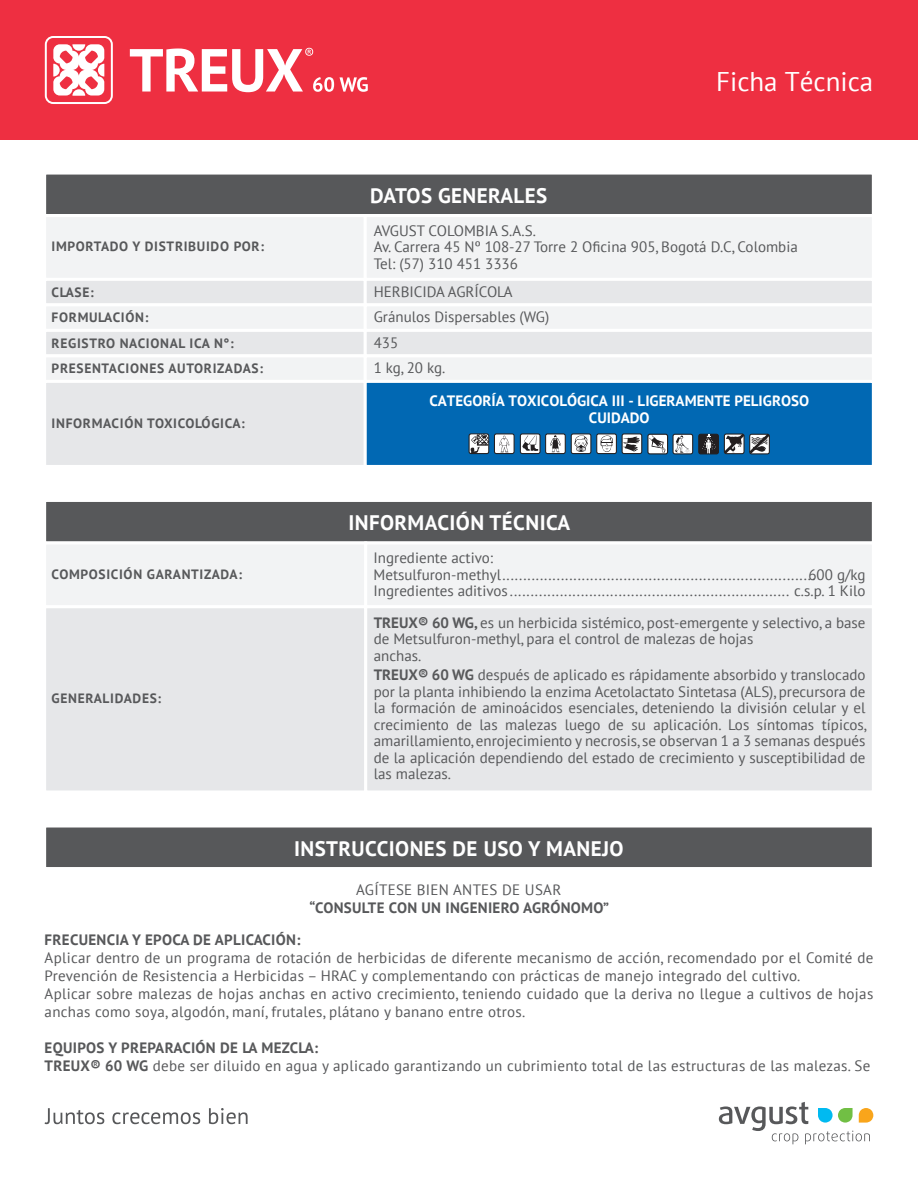
<style>
.page{position:relative;width:918px;height:1188px;background:#fff}
.page>*{position:absolute;margin:0;border:0;box-sizing:border-box;transform-origin:0 0}
.t1{font:27px "PT Sans";color:#fff}
.t2{font:700 21px "PT Sans";letter-spacing:.02em;color:#fff}
.t3{font:15px/16.5px "PT Sans";letter-spacing:.02em;color:#57585a}
.t4{font:15px/16.5px "PT Sans";color:#57585a}
.t5{font:700 15px "PT Sans";letter-spacing:.02em;color:#57585a}
.t6{font:700 15px/16.5px "PT Sans";color:#fff;text-align:center}
.t7{font:700 13.5px "PT Sans";letter-spacing:.05em;color:#57585a}
.s1{font-weight:700}
</style>
<div class="page">
<div style="left:46px;top:174px;width:826px;height:40px;background:#57585a"></div>
<div style="left:0;top:0;width:918px;height:139px;background:#ee2f41"></div>
<svg style="left:719px;top:1102px;width:154px;height:42px"></svg>
<svg style="left:45px;top:1108px;width:59px;height:16px"></svg>
<svg style="left:112px;top:1112px;width:88px;height:12px"></svg>
<svg style="left:209px;top:1108px;width:39px;height:16px"></svg>
<div style="left:43px;top:214px;width:324px;height:67px;background:#f2f3f4;border:3px solid #fff"></div>
<div style="left:364px;top:214px;width:511px;height:67px;background:#f2f3f4;border:3px solid #fff"></div>
<div style="left:43px;top:278px;width:324px;height:28px;background:#e6e7e9;border:3px solid #fff"></div>
<div style="left:364px;top:278px;width:511px;height:28px;background:#e6e7e9;border:3px solid #fff"></div>
<div style="left:43px;top:303px;width:324px;height:29px;background:#f2f3f4;border:3px solid #fff"></div>
<div style="left:364px;top:303px;width:511px;height:29px;background:#f2f3f4;border:3px solid #fff"></div>
<div style="left:43px;top:329px;width:324px;height:28px;background:#e6e7e9;border:3px solid #fff"></div>
<div style="left:364px;top:329px;width:511px;height:28px;background:#e6e7e9;border:3px solid #fff"></div>
<div style="left:43px;top:354px;width:324px;height:29px;background:#f2f3f4;border:3px solid #fff"></div>
<div style="left:364px;top:354px;width:511px;height:29px;background:#f2f3f4;border:3px solid #fff"></div>
<div style="left:43px;top:380px;width:324px;height:88px;background:#e6e7e9;border:3px solid #fff"></div>
<div style="left:364px;top:380px;width:511px;height:88px;background:#0168b3;border:3px solid #fff"></div>
<div style="left:46px;top:502px;width:826px;height:39px;background:#57585a"></div>
<div style="left:43px;top:541px;width:324px;height:67px;background:#f2f3f4;border:3px solid #fff"></div>
<div style="left:364px;top:541px;width:511px;height:67px;background:#f2f3f4;border:3px solid #fff"></div>
<div style="left:43px;top:605px;width:324px;height:188px;background:#e6e7e9;border:3px solid #fff"></div>
<div style="left:364px;top:605px;width:511px;height:188px;background:#e6e7e9;border:3px solid #fff"></div>
<div style="left:46px;top:827px;width:826px;height:40px;background:#57585a"></div>
<svg style="left:469px;top:433px;width:173px;height:21px;background:#8d9fae"></svg>
<svg style="left:672px;top:434px;width:98px;height:20px;background:#71808c"></svg>
<div style="left:647px;top:434px;width:21px;height:20px;border:1px solid #231f20;border-radius:2px"></div>
<svg style="left:649px;top:436px;width:17px;height:17px"></svg>
<svg style="left:45px;top:36px;width:68px;height:68px"></svg>
<svg style="left:340px;top:77px;width:28px;height:15px"></svg>
<svg style="left:130px;top:48px;width:204px;height:44px"></svg>
<h2 class="t2" style="left:370px;top:181px;width:179px">DATOS GENERALES</h2>
<h1 class="t1" style="left:716px;top:64px;width:159px">Ficha Técnica</h1>
<p class="t4" style="left:374px;top:222px;width:426px">AVGUST COLOMBIA S.A.S.<br>Av. Carrera 45 Nº 108-27 Torre 2 Oficina 905, Bogotá D.C, Colombia<br>Tel: (57) 310 451 3336</p>
<p class="t7" style="left:52px;top:238px;width:214px">IMPORTADO Y DISTRIBUIDO POR:</p>
<p class="t7" style="left:52px;top:283px;width:44px">CLASE:</p>
<p class="t4" style="left:374px;top:283px;width:140px">HERBICIDA AGRÍCOLA</p>
<p class="t7" style="left:52px;top:309px;width:98px">FORMULACIÓN:</p>
<p class="t4" style="left:374px;top:309px;width:177px">Gránulos Dispersables (WG)</p>
<p class="t7" style="left:52px;top:334px;width:184px">REGISTRO NACIONAL ICA N°:</p>
<p class="t3" style="left:374px;top:334px;width:26px">435</p>
<p class="t7" style="left:52px;top:360px;width:213px">PRESENTACIONES AUTORIZADAS:</p>
<p class="t3" style="left:374px;top:360px;width:73px">1 kg, 20 kg.</p>
<p class="t7" style="left:52px;top:414px;width:195px">INFORMACIÓN TOXICOLÓGICA:</p>
<p class="t7" style="left:52px;top:565px;width:192px">COMPOSICIÓN GARANTIZADA:</p>
<p class="t7" style="left:52px;top:690px;width:111px">GENERALIDADES:</p>
<p class="t6" style="left:429px;top:393px;width:381px">CATEGORÍA TOXICOLÓGICA III - LIGERAMENTE PELIGROSO<br>CUIDADO</p>
<h2 class="t2" style="left:348px;top:509px;width:223px">INFORMACIÓN TÉCNICA</h2>
<p class="t4" style="left:374px;top:550px;width:493px">Ingrediente activo:<br>Metsulfuron-methyl...........................................................................<br>Ingredientes aditivos................................................................... c.s.p. 1 Kilo</p>
<p class="t3" style="left:808px;top:566px;width:58px">600 g/kg</p>
<p class="t4" style="left:374px;top:614px;width:493px"><span class="s1">TREUX® 60 WG,</span> es un herbicida sistémico, post-emergente y selectivo, a base de Metsulfuron-methyl, para el control de malezas de hojas<br>anchas.</p>
<p class="t3" style="left:374px;top:667px;width:494px;text-align:justify"><span class="s1">TREUX® 60 WG</span> después de aplicado es rápidamente absorbido y translocado por la planta inhibiendo la enzima Acetolactato Sintetasa (ALS), precursora de la formación de aminoácidos esenciales, deteniendo la división celular y el crecimiento de las malezas luego de su aplicación. Los síntomas típicos, amarillamiento, enrojecimiento y necrosis, se observan 1 a 3 semanas después de la aplicación dependiendo del estado de crecimiento y susceptibilidad de las malezas.</p>
<h2 class="t2" style="left:294px;top:834px;width:331px">INSTRUCCIONES DE USO Y MANEJO</h2>
<p class="t3" style="left:356px;top:881px;width:207px">AGÍTESE BIEN ANTES DE USAR</p>
<p class="t5" style="left:310px;top:898px;width:301px">“CONSULTE CON UN INGENIERO AGRÓNOMO”</p>
<p class="t5" style="left:45px;top:930px;width:257px">FRECUENCIA Y EPOCA DE APLICACIÓN:</p>
<p class="t3" style="left:45px;top:948px;width:830px;line-height:18px">Aplicar dentro de un programa de rotación de herbicidas de diferente mecanismo de acción, recomendado por el Comité de Prevención de Resistencia a Herbicidas – HRAC y complementando con prácticas de manejo integrado del cultivo.<br>Aplicar sobre malezas de hojas anchas en activo crecimiento, teniendo cuidado que la deriva no llegue a cultivos de hojas anchas como soya, algodón, maní, frutales, plátano y banano entre otros.</p>
<p class="t3" style="left:45px;top:1038px;width:827px;line-height:18px"><span class="s1">EQUIPOS Y PREPARACIÓN DE LA MEZCLA:<br>TREUX® 60 WG</span> debe ser diluido en agua y aplicado garantizando un cubrimiento total de las estructuras de las malezas. Se</p>
</div>
